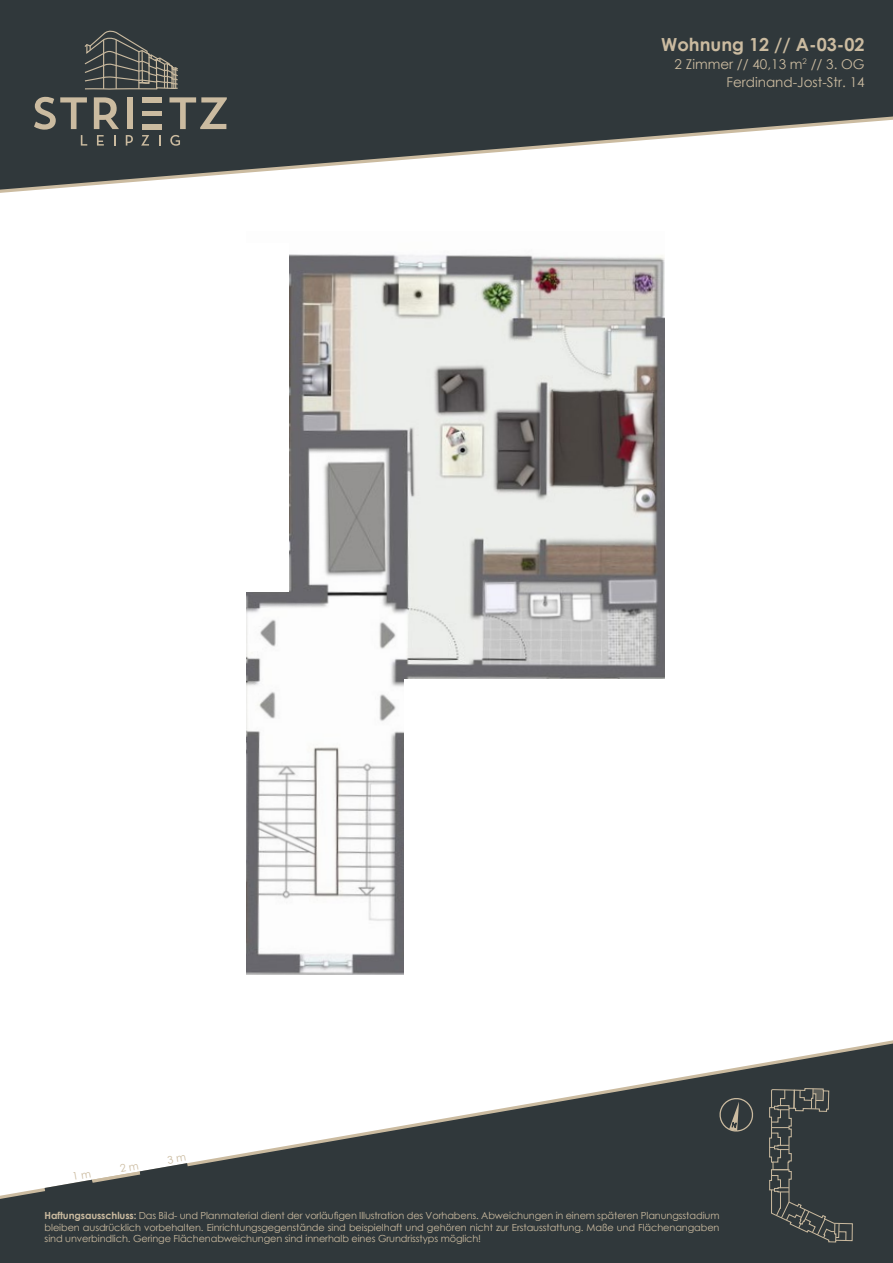
<style>
.page{position:relative;width:893px;height:1263px;background:#fff}
.page>*{position:absolute;margin:0;border:0;box-sizing:border-box;transform-origin:0 0}
.t1{font:700 18px "Century Gothic";color:#cbbba0}
.t2{font:13.5px/18px "Century Gothic";color:#cbbba0;text-align:right}
.t3{font:9.75px/11.7px "Century Gothic";letter-spacing:-.01em;color:#cbbba0;text-align:justify}
.s1{font-weight:700}
</style>
<div class="page">
<svg style="left:0;top:1040px;width:893px;height:223px"></svg>
<svg style="left:0;top:0;width:893px;height:193px"></svg>
<svg style="left:83px;top:28px;width:96px;height:62px;background:#494d4b"></svg>
<hr style="left:103px;top:40px;width:1px;height:49px;background:#cbbba0">
<hr style="left:116px;top:40px;width:1px;height:49px;background:#cbbba0">
<svg style="left:97px;top:135px;width:7px;height:11px"></svg>
<svg style="left:126px;top:135px;width:7px;height:11px"></svg>
<svg style="left:141px;top:135px;width:8px;height:11px"></svg>
<svg style="left:159px;top:135px;width:2px;height:11px"></svg>
<svg style="left:170px;top:135px;width:10px;height:11px"></svg>
<svg style="left:34px;top:97px;width:53px;height:49px;background:#575854"></svg>
<svg style="left:94px;top:97px;width:25px;height:32px"></svg>
<div style="left:127px;top:97px;width:5px;height:32px;background:#cbbba0"></div>
<svg style="left:169px;top:97px;width:58px;height:32px;background:#696860"></svg>
<div style="left:143px;top:111px;width:19px;height:5px;background:#cbbba0"></div>
<div style="left:143px;top:97px;width:19px;height:6px;background:#cbbba0"></div>
<div style="left:143px;top:124px;width:19px;height:5px;background:#cbbba0"></div>
<svg style="left:717px;top:1095px;width:38px;height:40px;background:#464b49"></svg>
<svg style="left:769px;top:1088px;width:84px;height:154px;background:#3c4242"></svg>
<img style="left:247px;top:254px;width:417px;height:720px">
<div style="left:198px;top:243px;width:91px;height:349px;background:#fff"></div>
<div style="left:404px;top:679px;width:292px;height:336px;background:#fff"></div>
<svg style="left:45px;top:1155px;width:143px;height:37px"></svg>
<h1 class="t1" style="left:661px;top:31px;width:205px">Wohnung 12 // A-03-02</h1>
<h2 class="t2" style="left:675px;top:55px;width:192px">2 Zimmer // 40,13 m<sup>2</sup> // 3. OG<br>Ferdinand-Jost-Str. 14</h2>
<p class="t3" style="left:45px;top:1209px;width:676px"><span class="s1">Haftungsausschluss:</span> Das Bild- und Planmaterial dient der vorläufigen Illustration des Vorhabens. Abweichungen in einem späteren Planungsstadium bleiben ausdrücklich vorbehalten. Einrichtungsgegenstände sind beispielhaft und gehören nicht zur Erstausstattung. Maße und Flächenangaben sind unverbindlich. Geringe Flächenabweichungen sind innerhalb eines Grundrisstyps möglich!</p>
</div>
